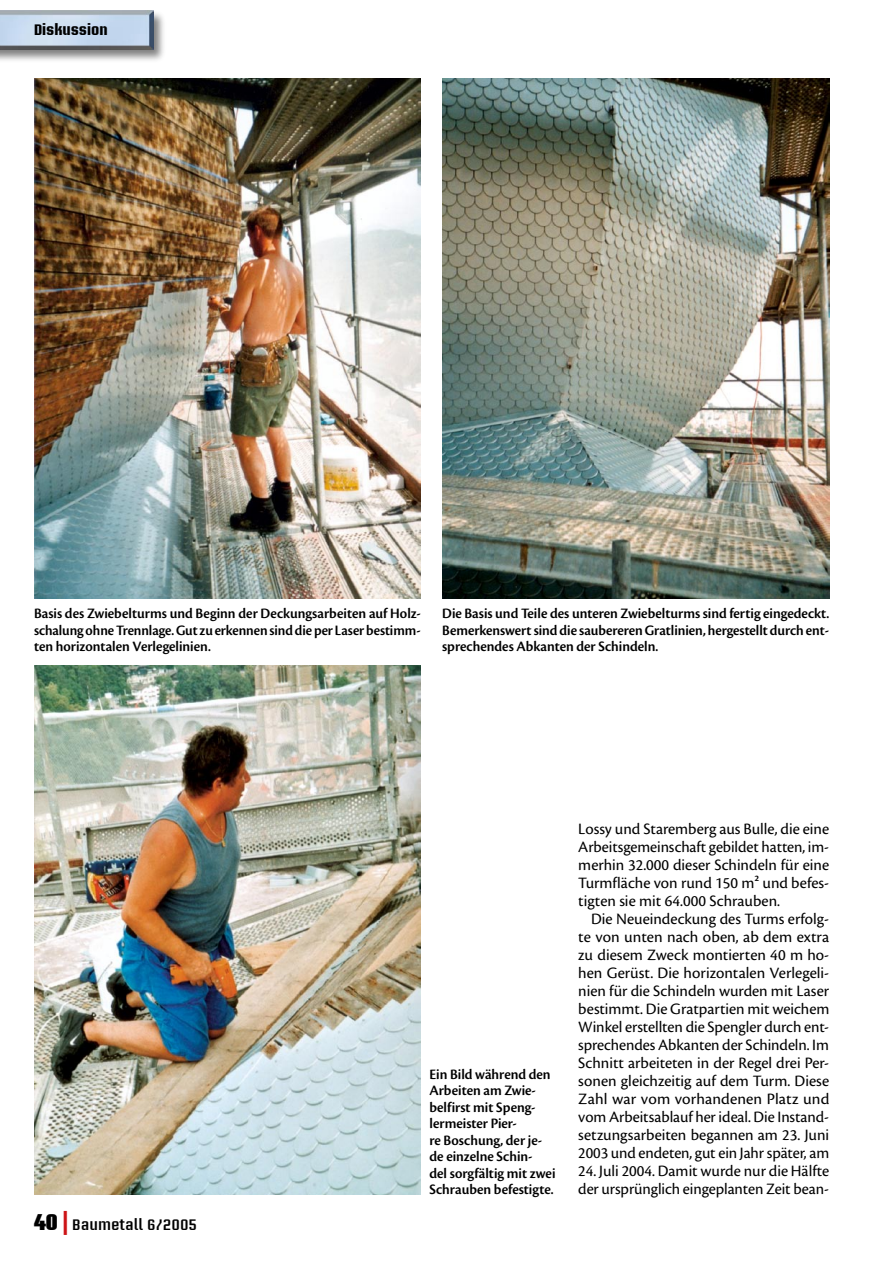
<style>
.page{position:relative;width:893px;height:1263px;background:#fff}
.page>*{position:absolute;margin:0;border:0;box-sizing:border-box;transform-origin:0 0}
.t1{font:16.5px/18px "Cronos Pro";color:#000;text-align:justify}
.t2{font:15px/16.5px "Cronos Pro Semibold Disp";color:#000;text-align:justify}
.t3{font:600 15px "Briem Akademi Std";color:#000}
.t4{font:700 15px "Briem Akademi Std";color:#000}
.s1{font-weight:900;font-size:22.5px}
.s2{font-size:24px;color:#cd1316}
</style>
<div class="page">
<div style="left:0;top:9px;width:168px;height:54px;background:#000;opacity:.5"></div>
<img style="left:0;top:11px;width:153px;height:38px">
<img style="left:34px;top:78px;width:387px;height:520px">
<img style="left:442px;top:78px;width:387px;height:520px">
<img style="left:34px;top:665px;width:387px;height:529px">
<p class="t4" style="left:34px;top:22px;width:75px">Diskussion</p>
<p class="t2" style="left:34px;top:605px;width:388px">Basis des Zwiebelturms und Beginn der Deckungsarbeiten auf Holz&shy;schalung ohne Trennlage. Gut zu erkennen sind die per Laser bestimm&shy;ten horizontalen Verlegelinien.</p>
<p class="t2" style="left:442px;top:605px;width:388px">Die Basis und Teile des unteren Zwiebelturms sind fertig eingedeckt.<br>Bemerkenswert sind die saubereren Gratlinien, hergestellt durch ent&shy;sprechendes Abkanten der Schindeln.</p>
<p class="t3" style="left:34px;top:1216px;width:165px"><span class="s1">40</span> <span class="s2">|</span> Baumetall 6/2005</p>
<p class="t2" style="left:429px;top:1066px;width:128px;text-align:left">Ein Bild während den<br>Arbeiten am Zwie&shy;belfirst mit Speng&shy;lermeister Pier-<br>re Boschung, der je&shy;de einzelne Schin-<br>del sorgfältig mit zwei<br>Schrauben befestigte.</p>
<p class="t1" style="left:578px;top:820px;width:252px">Lossy und Staremberg aus Bulle, die eine Arbeitsgemeinschaft gebildet hatten, im&shy;merhin 32.000 dieser Schindeln für eine Turmfläche von rund 150 m² und befes&shy;tigten sie mit 64.000 Schrauben.</p>
<p class="t1" style="left:578px;top:910px;width:253px;text-indent:13px">Die Neueindeckung des Turms erfolg&shy;te von unten nach oben, ab dem extra zu diesem Zweck montierten 40 m ho&shy;hen Gerüst. Die horizontalen Verlegeli&shy;nien für die Schindeln wurden mit Laser bestimmt. Die Gratpartien mit weichem Winkel erstellten die Spengler durch ent&shy;sprechendes Abkanten der Schindeln. Im Schnitt arbeiteten in der Regel drei Per&shy;sonen gleichzeitig auf dem Turm. Diese Zahl war vom vorhandenen Platz und vom Arbeitsablauf her ideal. Die Instand&shy;setzungsarbeiten begannen am 23. Juni 2003 und endeten, gut ein Jahr später, am</p>
<p class="t1" style="left:578px;top:1162px;width:252px">24. Juli 2004. Damit wurde nur die Hälfte der ursprünglich eingeplanten Zeit bean-</p>
</div>
